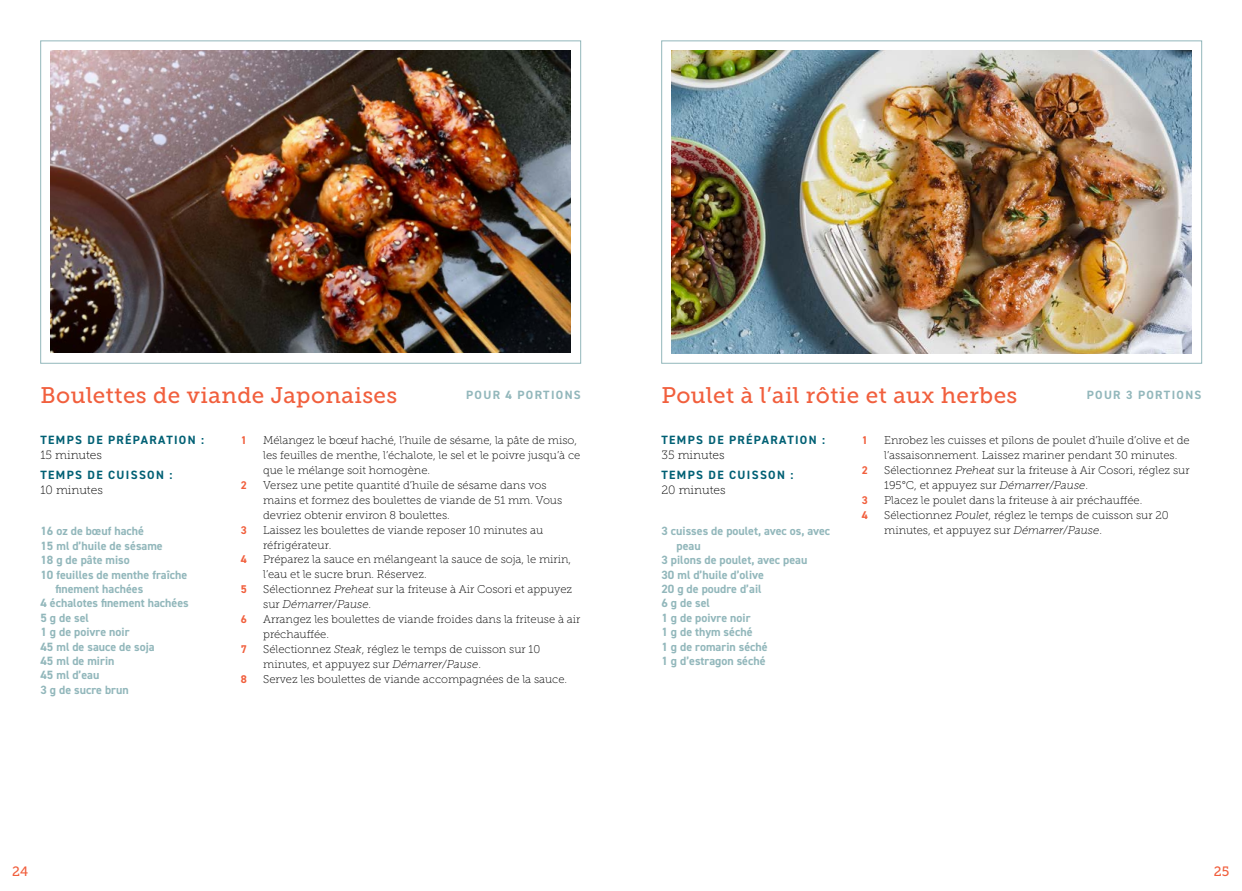
<style>
.page{position:relative;width:1242px;height:891px;background:#fff}
.page>*{position:absolute;margin:0;border:0;box-sizing:border-box;transform-origin:0 0}
.t1{font:22.5px "Museo Slab 500";letter-spacing:.02em;color:#f15f3d}
.t2{font:13.5px "Museo Slab 500";color:#f15f3d}
.t3{font:700 12px "DIN2014";color:#92b7bb}
.t4{font:700 12px "DIN2014";letter-spacing:.11em;color:#006074}
.t5{font:12px "Museo Slab 100";color:#000}
.t6{font:700 12px "DIN2014";letter-spacing:.11em;color:#92b7bb}
.t7{font:11.25px/15px "Museo Slab 100";color:#000}
.t8{font:700 11.25px "DIN2014";color:#f15f3d}
.s1{font-style:italic}
</style>
<div class="page">
<img style="left:50px;top:51px;width:521px;height:302px">
<img style="left:671px;top:51px;width:521px;height:302px">
<h1 class="t1" style="left:40px;top:382px;width:358px">Boulettes de viande Japonaises</h1>
<p class="t6" style="left:466px;top:387px;width:116px">POUR 4 PORTIONS</p>
<h1 class="t1" style="left:662px;top:382px;width:357px">Poulet à l’ail rôtie et aux herbes</h1>
<p class="t6" style="left:1087px;top:387px;width:116px">POUR 3 PORTIONS</p>
<p class="t4" style="left:41px;top:432px;width:165px">TEMPS DE PRÉPARATION :</p>
<p class="t5" style="left:41px;top:448px;width:63px">15 minutes</p>
<p class="t4" style="left:41px;top:467px;width:133px">TEMPS DE CUISSON :</p>
<p class="t5" style="left:41px;top:483px;width:64px">10 minutes</p>
<p class="t3" style="left:40px;top:523px;width:105px">16 oz de bœuf haché</p>
<p class="t3" style="left:40px;top:538px;width:124px">15 ml d’huile de sésame</p>
<p class="t3" style="left:40px;top:552px;width:91px">18 g de pâte miso</p>
<p class="t3" style="left:40px;top:566px;width:148px">10 feuilles de menthe fraîche</p>
<p class="t3" style="left:56px;top:581px;width:89px">finement hachées</p>
<p class="t3" style="left:40px;top:595px;width:150px">4 échalotes finement hachées</p>
<p class="t3" style="left:40px;top:610px;width:50px">5 g de sel</p>
<p class="t3" style="left:40px;top:624px;width:91px">1 g de poivre noir</p>
<p class="t3" style="left:40px;top:638px;width:116px">45 ml de sauce de soja</p>
<p class="t3" style="left:40px;top:653px;width:75px">45 ml de mirin</p>
<p class="t3" style="left:40px;top:667px;width:60px">45 ml d’eau</p>
<p class="t3" style="left:40px;top:682px;width:90px">3 g de sucre brun</p>
<p class="t8" style="left:241px;top:432px;width:8px">1</p>
<p class="t7" style="left:263px;top:432px;width:319px">Mélangez le bœuf haché, l’huile de sésame, la pâte de miso, les feuilles de menthe, l’échalote, le sel et le poivre jusqu’à ce que le mélange soit homogène.</p>
<p class="t8" style="left:241px;top:477px;width:8px">2</p>
<p class="t7" style="left:263px;top:477px;width:301px">Versez une petite quantité d’huile de sésame dans vos mains et formez des boulettes de viande de 51 mm. Vous devriez obtenir environ 8 boulettes.</p>
<p class="t8" style="left:241px;top:522px;width:8px">3</p>
<p class="t7" style="left:263px;top:522px;width:282px">Laissez les boulettes de viande reposer 10 minutes au réfrigérateur.</p>
<p class="t8" style="left:241px;top:552px;width:8px">4</p>
<p class="t7" style="left:263px;top:552px;width:309px">Préparez la sauce en mélangeant la sauce de soja, le mirin, l’eau et le sucre brun. Réservez.</p>
<p class="t8" style="left:241px;top:582px;width:8px">5</p>
<p class="t7" style="left:263px;top:582px;width:311px">Sélectionnez <span class="s1">Preheat</span> sur la friteuse à Air Cosori et appuyez sur <span class="s1">Démarrer/Pause</span>.</p>
<p class="t8" style="left:241px;top:612px;width:8px">6</p>
<p class="t7" style="left:263px;top:612px;width:319px">Arrangez les boulettes de viande froides dans la friteuse à air préchauffée.</p>
<p class="t8" style="left:241px;top:642px;width:8px">7</p>
<p class="t7" style="left:263px;top:642px;width:279px">Sélectionnez <span class="s1">Steak</span>, réglez le temps de cuisson sur 10 minutes, et appuyez sur <span class="s1">Démarrer/Pause</span>.</p>
<p class="t8" style="left:241px;top:672px;width:8px">8</p>
<p class="t7" style="left:263px;top:672px;width:306px">Servez les boulettes de viande accompagnées de la sauce.</p>
<p class="t4" style="left:662px;top:432px;width:165px">TEMPS DE PRÉPARATION :</p>
<p class="t5" style="left:662px;top:448px;width:65px">35 minutes</p>
<p class="t4" style="left:662px;top:467px;width:133px">TEMPS DE CUISSON :</p>
<p class="t5" style="left:662px;top:483px;width:66px">20 minutes</p>
<p class="t3" style="left:662px;top:523px;width:170px">3 cuisses de poulet, avec os, avec</p>
<p class="t3" style="left:676px;top:538px;width:26px">peau</p>
<p class="t3" style="left:662px;top:552px;width:147px">3 pilons de poulet, avec peau</p>
<p class="t3" style="left:662px;top:566px;width:104px">30 ml d’huile d’olive</p>
<p class="t3" style="left:662px;top:581px;width:102px">20 g de poudre d’ail</p>
<p class="t3" style="left:662px;top:595px;width:50px">6 g de sel</p>
<p class="t3" style="left:662px;top:610px;width:91px">1 g de poivre noir</p>
<p class="t3" style="left:662px;top:624px;width:93px">1 g de thym séché</p>
<p class="t3" style="left:662px;top:638px;width:108px">1 g de romarin séché</p>
<p class="t3" style="left:662px;top:653px;width:106px">1 g d’estragon séché</p>
<p class="t8" style="left:862px;top:432px;width:8px">1</p>
<p class="t7" style="left:884px;top:432px;width:307px">Enrobez les cuisses et pilons de poulet d’huile d’olive et de l’assaisonnement. Laissez mariner pendant 30 minutes.</p>
<p class="t8" style="left:862px;top:462px;width:8px">2</p>
<p class="t7" style="left:884px;top:462px;width:307px">Sélectionnez <span class="s1">Preheat</span> sur la friteuse à Air Cosori, réglez sur<br>195°C, et appuyez sur <span class="s1">Démarrer/Pause</span>.</p>
<p class="t8" style="left:862px;top:492px;width:8px">3</p>
<p class="t7" style="left:884px;top:492px;width:260px">Placez le poulet dans la friteuse à air préchauffée.</p>
<p class="t8" style="left:862px;top:507px;width:8px">4</p>
<p class="t7" style="left:884px;top:507px;width:286px">Sélectionnez <span class="s1">Poulet</span>, réglez le temps de cuisson sur 20 minutes, et appuyez sur <span class="s1">Démarrer/Pause</span>.</p>
<p class="t2" style="left:12px;top:864px;width:17px">24</p>
<p class="t2" style="left:1214px;top:864px;width:17px">25</p>
</div>
